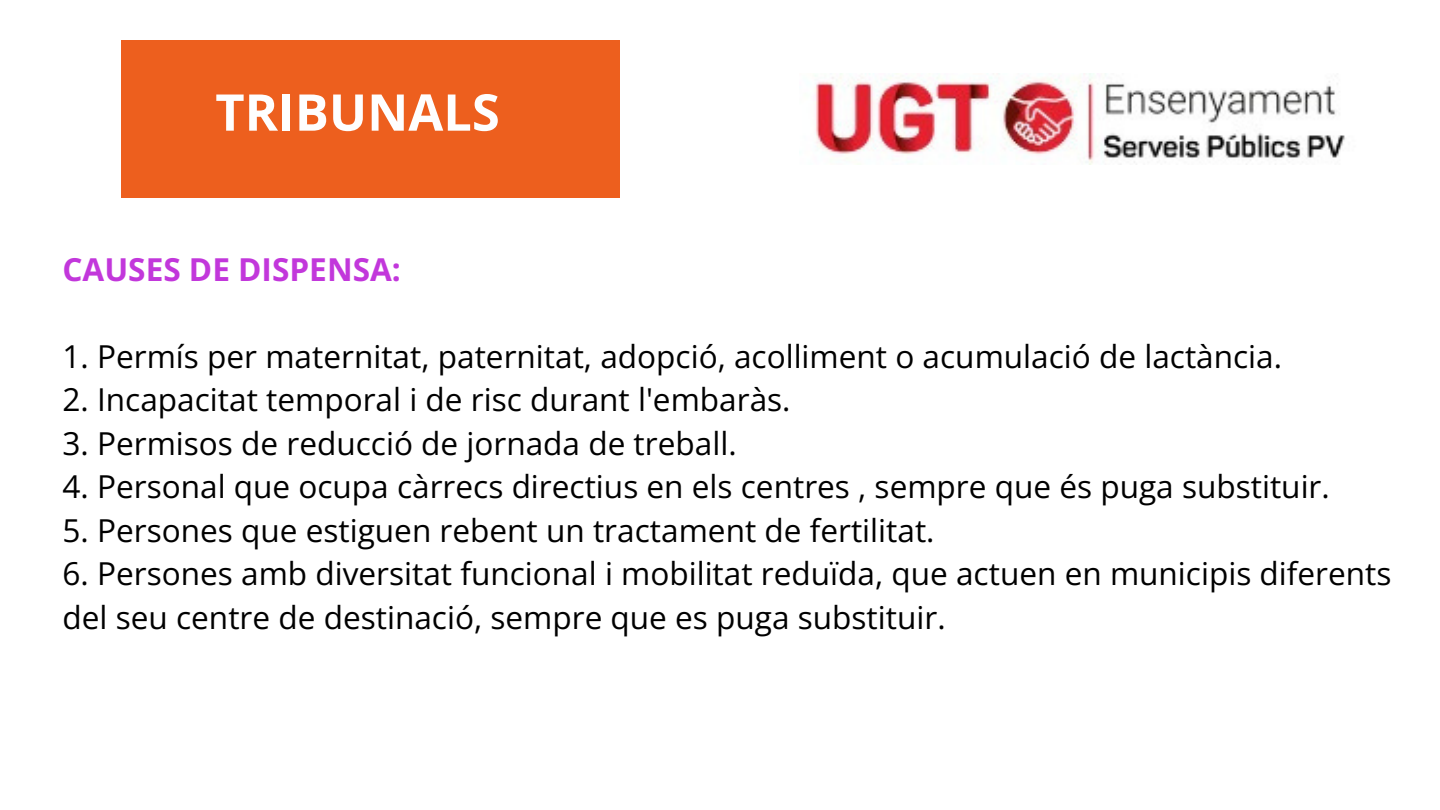
<style>
.page{position:relative;width:1440px;height:810px;background:#fff}
.page>*{position:absolute;margin:0;border:0;box-sizing:border-box;transform-origin:0 0}
.t1{font:700 50.7px "Open Sans";color:#fefefe}
.t2{font:31.6px/43.5px "Open Sans";color:#000}
.t3{font:700 31.6px "Open Sans";color:#c237db}
</style>
<div class="page">
<img style="left:814px;top:74px;width:531px;height:90px">
<div style="left:122px;top:40px;width:498px;height:158px;background:#ed5f1e"></div>
<p class="t1" style="left:215px;top:77px;width:286px">TRIBUNALS</p>
<p class="t3" style="left:63px;top:247px;width:340px">CAUSES DE DISPENSA:</p>
<p class="t2" style="left:63px;top:334px;width:1221px">1. Permís per maternitat, paternitat, adopció, acolliment o acumulació de lactància.</p>
<p class="t2" style="left:63px;top:377px;width:730px">2. Incapacitat temporal i de risc durant l'embaràs.</p>
<p class="t2" style="left:63px;top:421px;width:676px">3. Permisos de reducció de jornada de treball.</p>
<p class="t2" style="left:63px;top:464px;width:1269px">4. Personal que ocupa càrrecs directius en els centres , sempre que és puga substituir.</p>
<p class="t2" style="left:63px;top:508px;width:874px">5. Persones que estiguen rebent un tractament de fertilitat.</p>
<p class="t2" style="left:63px;top:551px;width:1331px">6. Persones amb diversitat funcional i mobilitat reduïda, que actuen en municipis diferents del seu centre de destinació, sempre que es puga substituir.</p>
</div>
